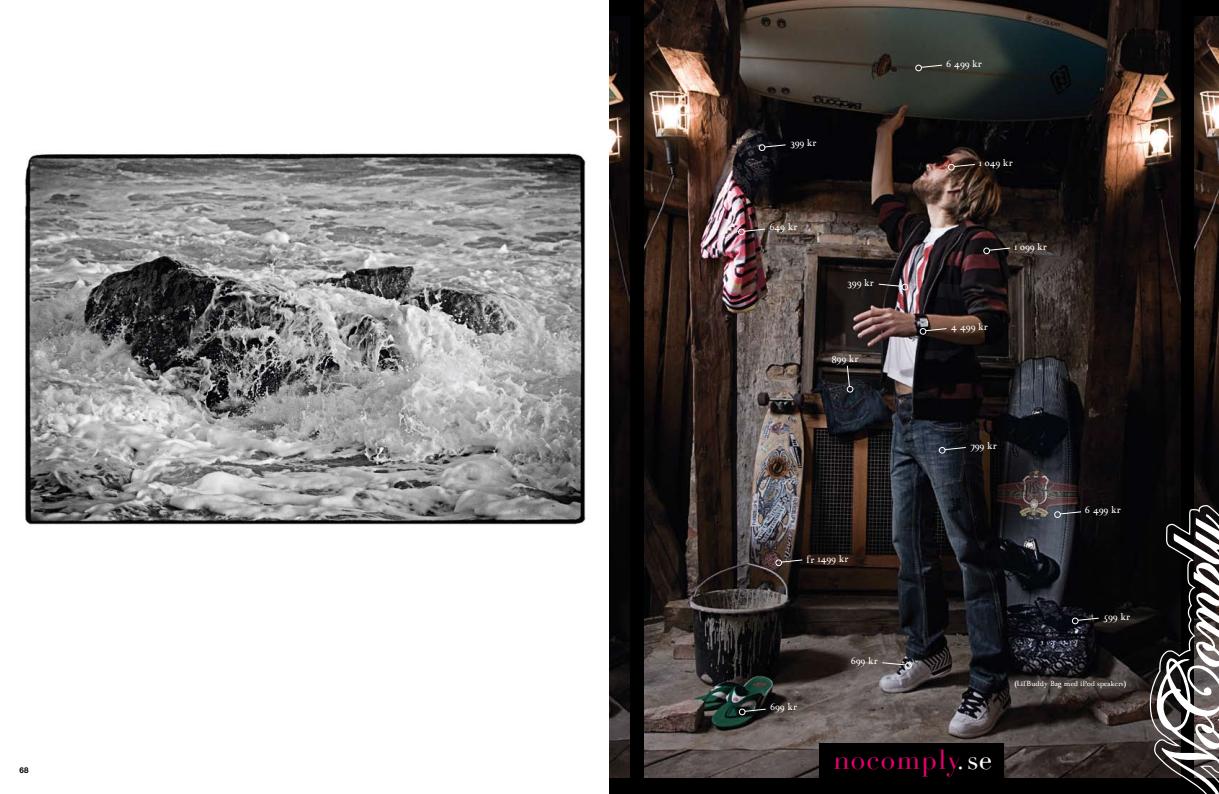
<style>
.page{position:relative;width:1219px;height:794px;background:#fff}
.page>*{position:absolute;margin:0;border:0;box-sizing:border-box;transform-origin:0 0}
.t1{font:27px "Didot";letter-spacing:.04em;color:#e4006f}
.t2{font:11px "Chanticleer Roman";color:#fff}
.t3{font:8px "Chanticleer Roman";color:#fff}
.t4{font:700 8px "Helvetica Neue";color:#000}
.s1{color:#fff}
</style>
<div class="page">
<img style="left:25px;top:153px;width:561px;height:372px">
<div style="left:609px;top:0;width:610px;height:794px;background:#000"></div>
<img style="left:645px;top:0;width:535px;height:777px">
<img style="left:609px;top:30px;width:20px;height:747px">
<img style="left:1195px;top:16px;width:24px;height:489px">
<svg style="left:1150px;top:505px;width:69px;height:289px"></svg>
<svg style="left:739px;top:708px;width:27px;height:7px"></svg>
<svg style="left:921px;top:65px;width:22px;height:3px"></svg>
<div style="left:915px;top:65px;width:7px;height:6px;border:1px solid #fff;border-radius:50%"></div>
<svg style="left:781px;top:559px;width:22px;height:3px"></svg>
<div style="left:776px;top:559px;width:6px;height:7px;border:1px solid #fff;border-radius:50%"></div>
<svg style="left:1060px;top:511px;width:22px;height:3px"></svg>
<div style="left:1054px;top:511px;width:7px;height:6px;border:1px solid #fff;border-radius:50%"></div>
<svg style="left:1072px;top:617px;width:27px;height:7px"></svg>
<svg style="left:847px;top:365px;width:6px;height:27px"></svg>
<svg style="left:989px;top:247px;width:22px;height:4px"></svg>
<div style="left:983px;top:248px;width:7px;height:6px;border:1px solid #fff;border-radius:50%"></div>
<svg style="left:948px;top:164px;width:27px;height:6px"></svg>
<svg style="left:920px;top:328px;width:27px;height:6px"></svg>
<svg style="left:939px;top:447px;width:27px;height:6px"></svg>
<svg style="left:764px;top:144px;width:22px;height:3px"></svg>
<div style="left:759px;top:144px;width:6px;height:7px;border:1px solid #fff;border-radius:50%"></div>
<svg style="left:738px;top:229px;width:27px;height:6px"></svg>
<svg style="left:878px;top:284px;width:30px;height:6px"></svg>
<svg style="left:882px;top:662px;width:24px;height:3px"></svg>
<div style="left:905px;top:662px;width:7px;height:6px;border:1px solid #fff;border-radius:50%"></div>
<div style="left:819px;top:743px;width:184px;height:51px;background:#000"></div>
<p class="t4" style="left:20px;top:765px;width:10px">68</p>
<p class="t2" style="left:790px;top:137px;width:28px">399 kr</p>
<p class="t2" style="left:770px;top:221px;width:30px">649 kr</p>
<p class="t2" style="left:848px;top:277px;width:28px">399 kr</p>
<p class="t2" style="left:832px;top:353px;width:29px">899 kr</p>
<p class="t2" style="left:806px;top:552px;width:44px">fr 1499 kr</p>
<p class="t2" style="left:770px;top:701px;width:28px">699 kr</p>
<p class="t2" style="left:851px;top:655px;width:28px">699 kr</p>
<p class="t2" style="left:946px;top:58px;width:37px">6 499 kr</p>
<p class="t2" style="left:979px;top:157px;width:35px">1 049 kr</p>
<p class="t2" style="left:1014px;top:240px;width:34px">1 099 kr</p>
<p class="t2" style="left:951px;top:321px;width:38px">4 499 kr</p>
<p class="t2" style="left:970px;top:440px;width:28px">799 kr</p>
<p class="t2" style="left:1085px;top:504px;width:37px">6 499 kr</p>
<p class="t2" style="left:1103px;top:610px;width:29px">599 kr</p>
<p class="t3" style="left:1015px;top:679px;width:113px">(Lil’Buddy Bag med iPod speakers)</p>
<h1 class="t1" style="left:833px;top:743px;width:160px">nocomply<span class="s1">.se</span></h1>
</div>
